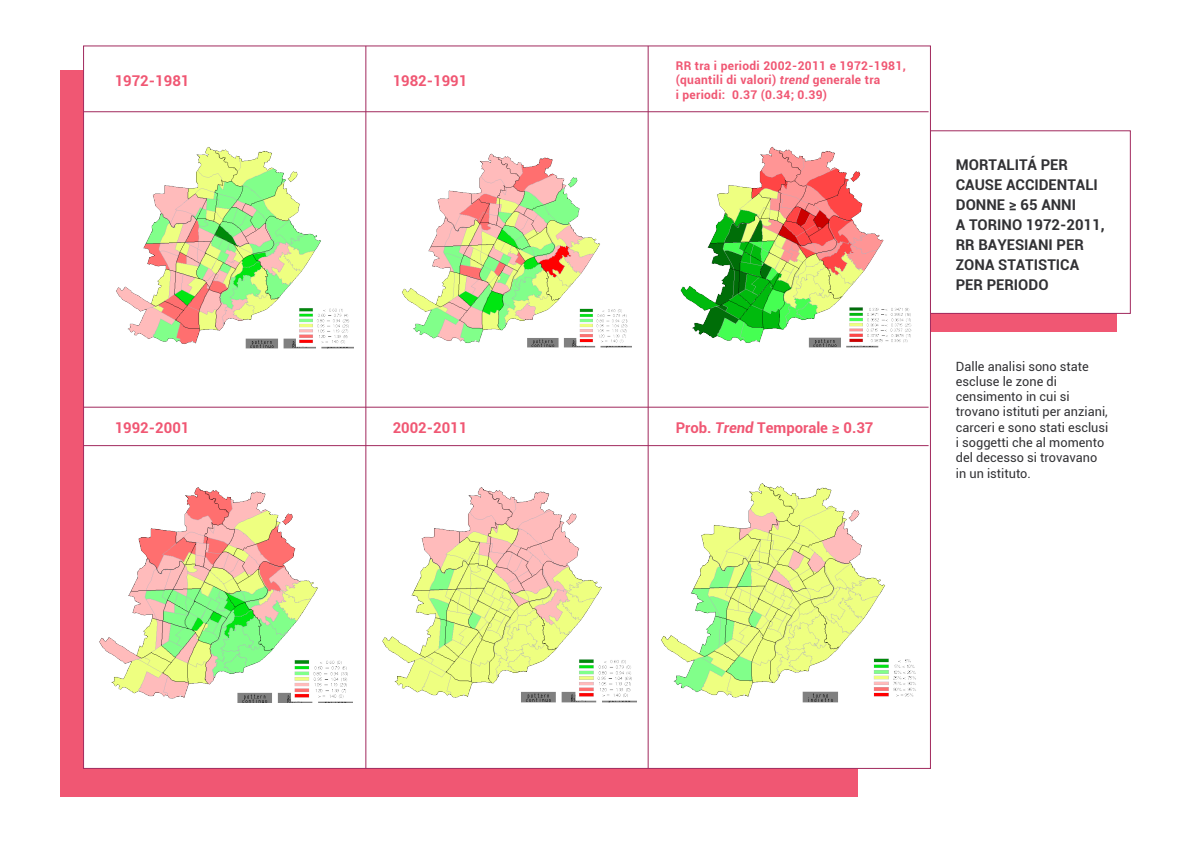
<style>
.page{position:relative;width:1191px;height:842px;background:#fff}
.page>*{position:absolute;margin:0;border:0;box-sizing:border-box;transform-origin:0 0}
.t1{font:700 14.9px/20px "Roboto";color:#313134}
.t2{font:700 14.9px "Roboto";color:#f05773}
.t3{font:12.7px/15.3px "Roboto";color:#313134}
.t4{font:700 12px/14.4px "Roboto";letter-spacing:.025em;color:#f05773}
.s1{font-style:italic}
</style>
<div class="page">
<div style="left:928px;top:245px;width:189px;height:86px;background:#f05773"></div>
<div style="left:61px;top:70px;width:797px;height:726px;background:#f05773"></div>
<div style="left:930px;top:131px;width:200px;height:182px;background:#fff"></div>
<div style="left:83px;top:46px;width:847px;height:722px;background:#fff"></div>
<hr style="left:84px;top:112px;width:844px;height:1px;background:#a1295d">
<hr style="left:84px;top:407px;width:844px;height:1px;background:#a1295d">
<hr style="left:84px;top:445px;width:844px;height:1px;background:#a1295d">
<hr style="left:366px;top:46px;width:1px;height:722px;background:#a1295d">
<hr style="left:648px;top:46px;width:1px;height:722px;background:#a1295d">
<img style="left:84px;top:142px;width:270px;height:206px">
<img style="left:402px;top:153px;width:229px;height:194px">
<img style="left:648px;top:143px;width:264px;height:204px">
<img style="left:83px;top:483px;width:264px;height:220px">
<img style="left:347px;top:483px;width:278px;height:220px">
<img style="left:625px;top:478px;width:291px;height:225px">
<p class="t2" style="left:115px;top:70px;width:76px">1972-1981</p>
<p class="t2" style="left:115px;top:417px;width:76px">1992-2001</p>
<p class="t2" style="left:393px;top:70px;width:76px">1982-1991</p>
<p class="t4" style="left:676px;top:58px;width:231px">RR tra i periodi 2002-2011 e 1972-1981, (quantili di valori) <span class="s1">trend</span> generale tra<br>i periodi: 0.37 (0.34; 0.39)</p>
<p class="t2" style="left:393px;top:417px;width:76px">2002-2011</p>
<p class="t2" style="left:676px;top:417px;width:199px">Prob. <span class="s1">Trend</span> Temporale ≥ 0.37</p>
<p class="t1" style="left:956px;top:155px;width:150px">MORTALITÁ PER<br>CAUSE ACCIDENTALI<br>DONNE ≥ 65 ANNI<br>A TORINO 1972-2011,<br>RR BAYESIANI PER<br>ZONA STATISTICA<br>PER PERIODO</p>
<p class="t3" style="left:956px;top:358px;width:154px">Dalle analisi sono state escluse le zone di censimento in cui si trovano istituti per anziani, carceri e sono stati esclusi i soggetti che al momento del decesso si trovavano in un istituto.</p>
</div>
